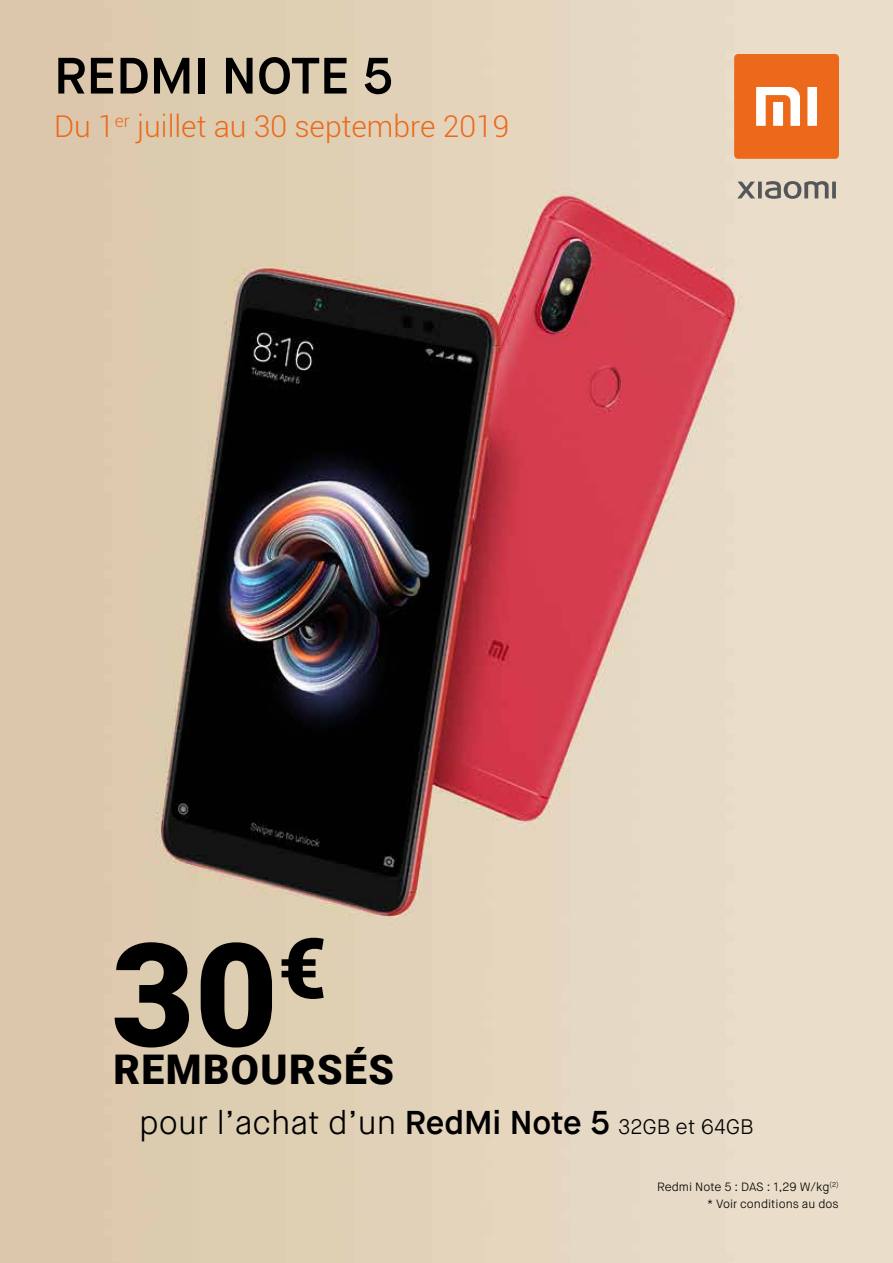
<style>
.page{position:relative;width:893px;height:1263px;background:#fff}
.page>*{position:absolute;margin:0;border:0;box-sizing:border-box;transform-origin:0 0}
.t1{font:900 144px "Roboto";color:#000}
.t2{font:600 51px "Maison Neue";color:#000}
.t3{font:900 40.8px "Roboto";letter-spacing:.035em;color:#000}
.t4{font:300 33px "Maison Neue";color:#000}
.t5{font:300 30px "Roboto";color:#ec691c}
.t6{font:300 12px "Maison Neue";color:#000}
.s1{font-weight:600}
.s2{font-size:21px}
</style>
<div class="page">
<img style="left:0;top:0;width:893px;height:1263px">
<div style="left:734px;top:54px;width:105px;height:105px;background:#ec691c;border-radius:4px"></div>
<div style="left:807px;top:87px;width:10px;height:39px;background:#fff"></div>
<svg style="left:756px;top:87px;width:44px;height:39px"></svg>
<div style="left:773px;top:102px;width:10px;height:24px;background:#fff"></div>
<svg style="left:737px;top:181px;width:99px;height:18px;background:#a59f96"></svg>
<h2 class="t2" style="left:54px;top:44px;width:340px">REDMI NOTE 5</h2>
<h3 class="t5" style="left:54px;top:106px;width:457px">Du 1<sup>er</sup> juillet au 30 septembre 2019</h3>
<h1 class="t1" style="left:111px;top:894px;width:217px">30<sup>€</sup></h1>
<h3 class="t3" style="left:113px;top:1041px;width:282px">REMBOURSÉS</h3>
<h3 class="t4" style="left:139px;top:1101px;width:616px">pour l’achat d’un <span class="s1">RedMi Note 5</span> <span class="s2">32GB et 64GB</span></h3>
<p class="t6" style="left:657px;top:1179px;width:183px">Redmi Note 5 : DAS : 1,29 W/kg<sup>(2)</sup></p>
<p class="t6" style="left:707px;top:1196px;width:133px">* Voir conditions au dos</p>
</div>
